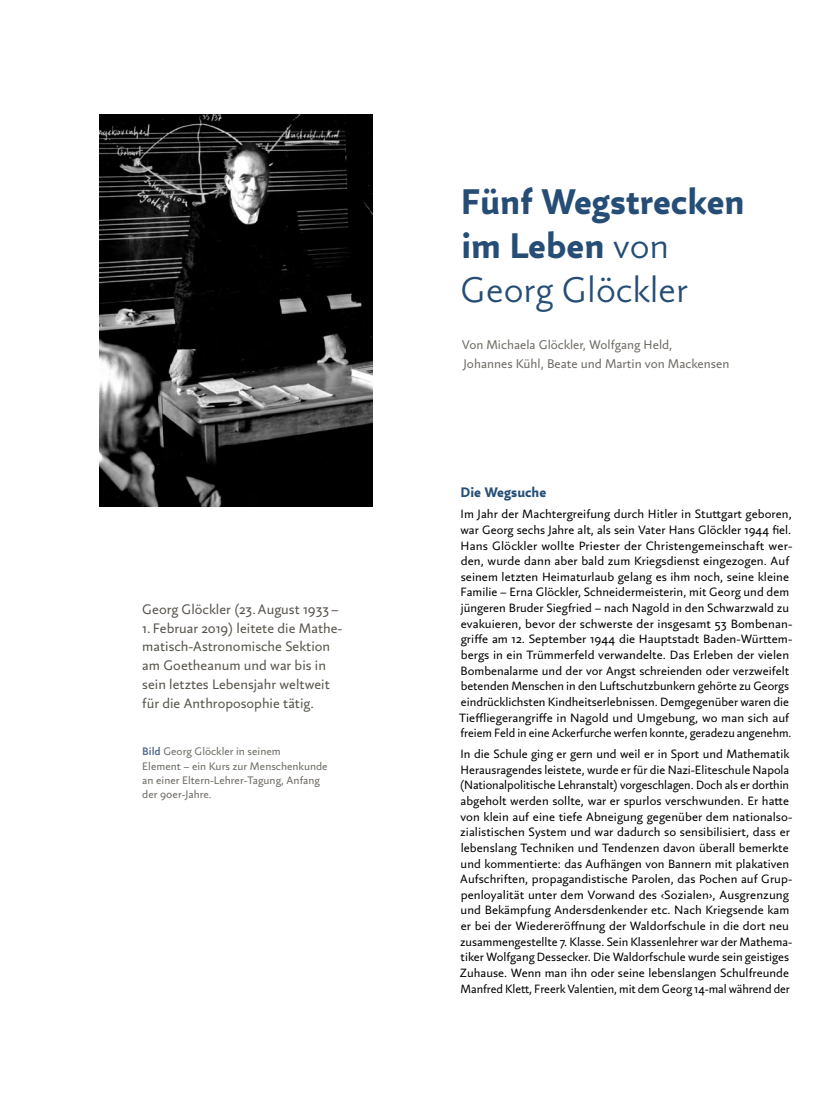
<style>
.page{position:relative;width:815px;height:1099px;background:#fff}
.page>*{position:absolute;margin:0;border:0;box-sizing:border-box;transform-origin:0 0}
.t1{font:900 38.75px/43.8px "Fazeta Sans";color:#254d75}
.t2{font:15px/18.8px "Fazeta Sans";color:#57544b}
.t3{font:900 15px "Fazeta Sans";color:#254d75}
.t4{font:13.75px/18.8px "Fazeta Sans";color:#6d6a63}
.t5{font:13.12px/15.6px "Fazeta Sans";color:#000}
.t6{font:11.88px/14.4px "Fazeta Sans";color:#6d6a63}
.s1{font-weight:700;color:#546c91}
.s2{font-weight:300}
</style>
<div class="page">
<img style="left:99px;top:115px;width:274px;height:391px">
<p class="t2" style="left:142px;top:599px;width:198px">Georg Glöckler (23.August 1933–</p>
<p class="t2" style="left:142px;top:618px;width:202px">1. Februar 2019) leitete die Mathe&shy;matisch-Astronomische Sektion am Goetheanum und war bis in sein letztes Lebensjahr weltweit für die Anthroposophie tätig.</p>
<p class="t6" style="left:142px;top:743px;width:187px"><span class="s1">Bild</span> Georg Glöckler in seinem<br>Element – ein Kurs zur Menschenkunde an einer Eltern-Lehrer-Tagung, Anfang der 90er-Jahre.</p>
<h1 class="t1" style="left:461px;top:178px;width:286px">Fünf Wegstrecken im Leben <span class="s2">von<br>Georg Glöckler</span></h1>
<p class="t4" style="left:462px;top:334px;width:269px">Von Michaela Glöckler, Wolfgang Held,<br>Johannes Kühl, Beate und Martin von Mackensen</p>
<p class="t3" style="left:461px;top:481px;width:87px">Die Wegsuche</p>
<p class="t5" style="left:459px;top:506px;width:335px">Im Jahr der Machtergreifung durch Hitler in Stuttgart geboren, war Georg sechs Jahre alt, als sein Vater Hans Glöckler 1944 fiel.<br>Hans Glöckler wollte Priester der Christengemeinschaft wer&shy;den, wurde dann aber bald zum Kriegsdienst eingezogen. Auf seinem letzten Heimaturlaub gelang es ihm noch, seine kleine Familie – Erna Glöckler, Schneidermeisterin, mit Georg und dem jüngeren Bruder Siegfried – nach Nagold in den Schwarzwald zu evakuieren, bevor der schwerste der insgesamt 53 Bombenan&shy;griffe am 12. September 1944 die Hauptstadt Baden-Württem&shy;bergs in ein Trümmerfeld verwandelte. Das Erleben der vielen Bombenalarme und der vor Angst schreienden oder verzweifelt betenden Menschen in den Luftschutzbunkern gehörte zu Georgs eindrücklichsten Kindheitserlebnissen. Demgegenüber waren die Tieffliegerangriffe in Nagold und Umgebung, wo man sich auf freiem Feld in eine Ackerfurche werfen konnte, geradezu angenehm.</p>
<p class="t5" style="left:460px;top:745px;width:334px">In die Schule ging er gern und weil er in Sport und Mathematik Herausragendes leistete, wurde er für die Nazi-Eliteschule Napola (Nationalpolitische Lehranstalt) vorgeschlagen. Doch als er dorthin abgeholt werden sollte, war er spurlos verschwunden. Er hatte von klein auf eine tiefe Abneigung gegenüber dem nationalso&shy;zialistischen System und war dadurch so sensibilisiert, dass er lebenslang Techniken und Tendenzen davon überall bemerkte und kommentierte: das Aufhängen von Bannern mit plakativen Aufschriften, propagandistische Parolen, das Pochen auf Grup&shy;penloyalität unter dem Vorwand des ‹Sozialen›, Ausgrenzung und Bekämpfung Andersdenkender etc. Nach Kriegsende kam er bei der Wiedereröffnung der Waldorfschule in die dort neu zusammengestellte 7. Klasse. Sein Klassenlehrer war der Mathema&shy;tiker Wolfgang Dessecker. Die Waldorfschule wurde sein geistiges Zuhause. Wenn man ihn oder seine lebenslangen Schulfreunde Manfred Klett, Freerk Valentien, mit dem Georg 14-mal während der</p>
</div>
